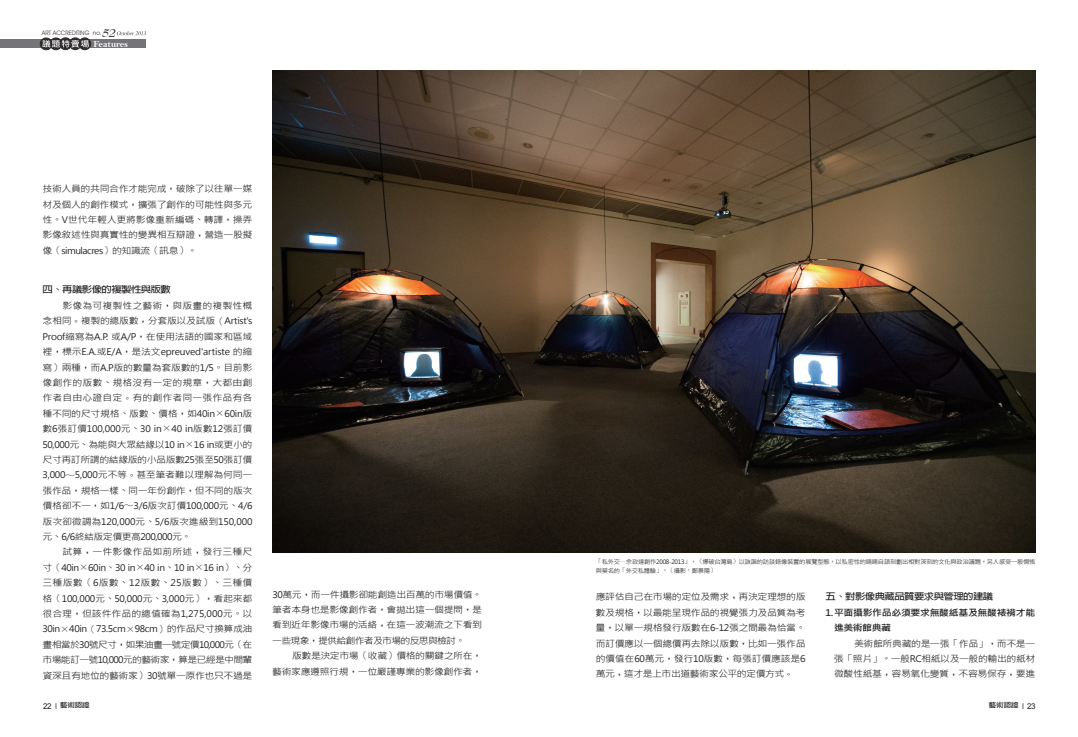
<style>
.page{position:relative;width:1078px;height:737px;background:#fff}
.page>*{position:absolute;margin:0;border:0;box-sizing:border-box;transform-origin:0 0}
.t1{font:italic 700 11.5px "Bernhard Modern BT";color:#312c2c}
.t2{font:9.3px "Bell MT Bold";color:#fff}
.t3{font:9px/15.4px "Microsoft Jheng Hei";letter-spacing:-.04em;color:#231f20;text-align:justify;scale:1.1 1}
.t4{font:9px/15.4px "Microsoft Jheng Hei";letter-spacing:-.04em;color:#231f20;text-align:justify;scale:1.04 1}
.t5{font:700 9px "Lin Gothic";letter-spacing:-.05em;color:#231f20;scale:1.15 1}
.t6{font:700 9px/15.4px "Microsoft Jheng Hei";letter-spacing:-.035em;color:#231f20;scale:1.1 1}
.t7{font:700 6.8px "Lin Gothic";letter-spacing:-.01em;color:#231f20;scale:1.1 1}
.t8{font:6.1px "Avant Garde IT Cby BT";color:#312c2c}
.t9{font:6px/9px "Microsoft Jheng Hei";letter-spacing:-.04em;color:#231f20;scale:1.05 1}
.s1{font-family:"Lin Gothic";font-weight:300}
.s2{font-family:"Arial";font-weight:400;font-size:8px}
.s3{font-family:"Arial Narrow";font-weight:400;font-size:8px}
</style>
<div class="page">
<img style="left:272px;top:71px;width:762px;height:482px">
<div style="left:0;top:40px;width:146px;height:8px;background:#757579"></div>
<svg style="left:40px;top:38px;width:51px;height:12px"></svg>
<svg style="left:117px;top:31px;width:29px;height:4px"></svg>
<p class="t1" style="left:102px;top:25px;width:15px">52</p>
<p class="t8" style="left:42px;top:29px;width:61px">ART ACCREDITING no.</p>
<p class="t2" style="left:93px;top:38px;width:36px">Features</p>
<p class="t3" style="left:42px;top:181px;width:192px">技術人員的共同合作才能完成<span class="s1">，</span>破除了以往單一媒材及個人的創作模式<span class="s1">，</span>擴張了創作的可能性與多元性<span class="s1">。</span>V世代年輕人更將影像重新編碼<span class="s1">、</span>轉譯<span class="s1">，</span>操弄影像敘述性與真實性的變異相互辯證<span class="s1">，</span>營造一股擬像<span class="s1">（</span>simulacres<span class="s1">）</span>的知識流<span class="s1">（</span>訊息<span class="s1">）。</span></p>
<p class="t5" style="left:43px;top:285px;width:113px">四、再議影像的複製性與版數</p>
<p class="t3" style="left:42px;top:298px;width:192px;text-indent:20px">影像為可複製性之藝術<span class="s1">，</span>與版畫的複製性概念相同<span class="s1">。</span>複製的總版數<span class="s1">，</span>分套版以及試版<span class="s1">（</span>Artist's Proof縮寫為A.P. 或A/P<span class="s1">，</span>在使用法語的國家和區域裡<span class="s1">，</span>標示E.A.或E/A<span class="s1">，</span>是法文epreuved'artiste 的縮寫<span class="s1">）</span>兩種<span class="s1">，</span>而A.P版的數量為套版數的1/5<span class="s1">。</span>目前影像創作的版數<span class="s1">、</span>規格沒有一定的規章<span class="s1">，</span>大都由創作者自由心證自定<span class="s1">。</span>有的創作者同一張作品有各種不同的尺寸規格<span class="s1">、</span>版數<span class="s1">、</span>價格<span class="s1">，</span>如40in<span class="s1">×</span>60in版數6張訂價100,000元<span class="s1">、</span>30 in<span class="s1">×</span>40 in版數12張訂價50,000元<span class="s1">、</span>為能與大眾結緣以10 in<span class="s1">×</span>16 in或更小的尺寸再訂所謂的結緣版的小品版數25張至50張訂價3,000<span class="s1">～</span>5,000元不等<span class="s1">。</span>甚至筆者難以理解為何同一張作品<span class="s1">，</span>規格一樣<span class="s1">、</span>同一年份創作<span class="s1">，</span>但不同的版次價格卻不一<span class="s1">，</span>如1/6<span class="s1">～</span>3/6版次訂價100,000元<span class="s1">、</span>4/6版次卻微調為120,000元<span class="s1">、</span>5/6版次進級到150,000元<span class="s1">、</span>6/6終結版定價更高200,000元<span class="s1">。</span></p>
<p class="t3" style="left:42px;top:544px;width:192px;text-indent:20px">試算<span class="s1">，</span>一件影像作品如前所述<span class="s1">，</span>發行三種尺寸<span class="s1">（</span>40in<span class="s1">×</span>60in<span class="s1">、</span>30 in<span class="s1">×</span>40 in<span class="s1">、</span>10 in<span class="s1">×</span>16 in<span class="s1">）、</span>分三種版數<span class="s1">（</span>6版數<span class="s1">、</span>12版數<span class="s1">、</span>25版數<span class="s1">）、</span>三種價格<span class="s1">（</span>100,000元<span class="s1">、</span>50,000元<span class="s1">、</span>3,000元<span class="s1">），</span>看起來都很合理<span class="s1">，</span>但該件作品的總值確為1,275,000元<span class="s1">。</span>以30in<span class="s1">×</span>40in<span class="s1">（</span>73.5cm<span class="s1">×</span>98cm<span class="s1">）</span>的作品尺寸換算成油畫相當於30號尺寸<span class="s1">，</span>如果油畫一號定價10,000元<span class="s1">（</span>在市場能訂一號10,000元的藝術家<span class="s1">，</span>算是已經是中間輩資深且有地位的藝術家<span class="s1">）</span>30號單一原作也只不過是</p>
<p class="t7" style="left:43px;top:702px;width:44px"><span class="s2">22</span> <span class="s3">I</span> 藝術認證</p>
<p class="t4" style="left:272px;top:587px;width:203px">30萬元<span class="s1">，</span>而一件攝影卻能創造出百萬的市場價值<span class="s1">。</span>筆者本身也是影像創作者<span class="s1">，</span>會拋出這一個提問<span class="s1">，</span>是看到近年影像市場的活絡<span class="s1">，</span>在這一波潮流之下看到一些現象<span class="s1">，</span>提供給創作者及市場的反思與檢討<span class="s1">。</span></p>
<p class="t3" style="left:272px;top:648px;width:192px;text-align:right">版數是決定市場<span class="s1">（</span>收藏<span class="s1">）</span>價格的關鍵之所在<span class="s1">，<br></span>藝術家應遵照行規<span class="s1">，</span>一位嚴謹專業的影像創作者<span class="s1">，</span></p>
<p class="t9" style="left:595px;top:557px;width:420px"><span class="s1">「</span>私外交<span class="s1">—</span>余政達創作2008-2013<span class="s1">」，〈</span>爆破台灣島<span class="s1">〉</span>以詼諧的訪談錄像裝置的展覽型態<span class="s1">，</span>以私密性的喃喃自語刻劃出相對深刻的文化與政治議題<span class="s1">，</span>另人感受一股惆悵與莫名的<span class="s1">「</span>外交私體驗<span class="s1">」。（</span>攝影<span class="s1">：</span>鄭景陽<span class="s1">）</span></p>
<p class="t3" style="left:595px;top:589px;width:192px">應評估自己在市場的定位及需求<span class="s1">，</span>再決定理想的版數及規格<span class="s1">，</span>以最能呈現作品的視覺張力及品質為考量<span class="s1">，</span>以單一規格發行版數在6-12張之間最為恰當<span class="s1">。</span>而訂價應以一個總價再去除以版數<span class="s1">，</span>比如一張作品的價值在60萬元<span class="s1">，</span>發行10版數<span class="s1">，</span>每張訂價應該是6萬元<span class="s1">，</span>這才是上市出道藝術家公平的定價方式<span class="s1">。</span></p>
<p class="t5" style="left:825px;top:592px;width:147px">五、對影像典藏品質要求與管理的建議</p>
<p class="t6" style="left:833px;top:605px;width:184px;text-indent:-9px">1. 平面攝影作品必須要求無酸紙基及無酸裱褙才能進美術館典藏</p>
<p class="t3" style="left:833px;top:636px;width:185px;text-indent:20px">美術館所典藏的是一張<span class="s1">「</span>作品<span class="s1">」，</span>而不是一張<span class="s1">「</span>照片<span class="s1">」。</span>一般RC相紙以及一般的輸出的紙材微酸性紙基<span class="s1">，</span>容易氧化變質<span class="s1">，</span>不容易保存<span class="s1">，</span>要進</p>
<p class="t7" style="left:988px;top:702px;width:44px">藝術認證 <span class="s3">I</span> <span class="s2">23</span></p>
</div>
